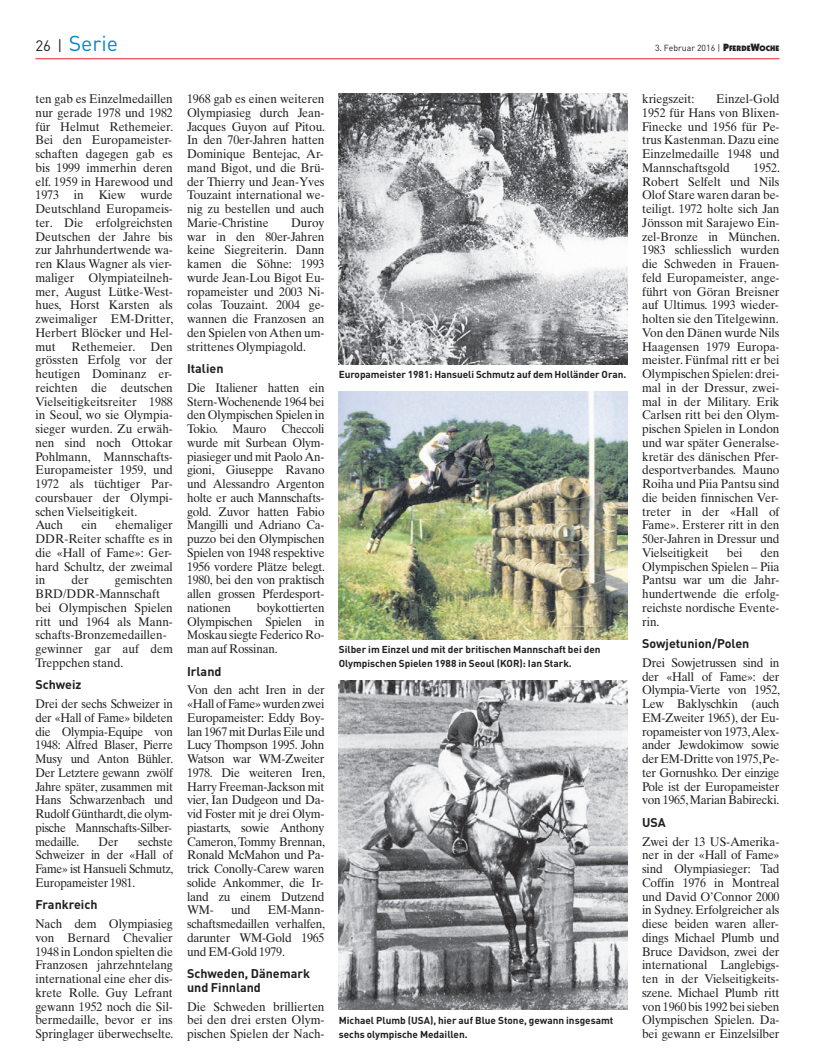
<style>
.page{position:relative;width:815px;height:1063px;background:#fff}
.page>*{position:absolute;margin:0;border:0;box-sizing:border-box;transform-origin:0 0}
.t1{font:21.25px "DIN";color:#0089cf}
.t2{font:12.5px/13.8px "Times Ten";color:#231f20;text-align:justify;scale:.95 1}
.t3{font:12.5px/13.8px "Times Ten";color:#231f20;text-align:justify;scale:.94 1}
.t4{font:12.5px/13.8px "Times Ten";letter-spacing:-.02em;color:#231f20;scale:.95 1}
.t5{font:12.5px/13.8px "Times Ten";color:#231f20;text-align:justify;scale:.93 1}
.t6{font:700 12.5px/13.8px "DIN";color:#231f20}
.t7{font:700 10px/13.8px "DIN";color:#231f20}
.t8{font:8.75px "DIN";color:#231f20}
.s1{font-size:15px;color:#231f20}
.s2{font-family:"Itc Kabel";font-weight:900;font-size:10.62px}
.s3{font-family:"Itc Kabel";font-weight:900;font-size:8px}
</style>
<div class="page">
<hr style="left:35px;top:58px;width:745px;height:1px;background:#ee1d23">
<img style="left:339px;top:93px;width:289px;height:271px">
<img style="left:339px;top:681px;width:289px;height:329px">
<img style="left:339px;top:392px;width:289px;height:248px">
<h1 class="t1" style="left:35px;top:30px;width:84px"><span class="s1">26 |</span> Serie</h1>
<p class="t8" style="left:655px;top:43px;width:126px">3. Februar 2016 | <span class="s2">P</span><span class="s3">FERDE</span><span class="s2">W</span><span class="s3">OCHE</span></p>
<p class="t2" style="left:35px;top:92px;width:147px;text-align:left">ten gab es Einzelmedaillen nur gerade 1978 und 1982 für Helmut Rethemeier.<br>Bei den Europameister&shy;schaften dagegen gab es bis 1999 immerhin deren elf. 1959 in Harewood und<br>1973 in Kiew wurde<br>Deutschland Europameis - ter. Die erfolgreichsten<br>Deutschen der Jahre bis zur Jahrhundertwende wa&shy;ren Klaus Wagner als vier&shy;maliger Olympiateilneh&shy;mer, August Lütke-West - hues, Horst Karsten als zweimaliger EM-Dritter,<br>Herbert Blöcker und Hel&shy;mut Rethemeier. Den grössten Erfolg vor der heutigen Dominanz er&shy;reichten die deutschen<br>Vielseitigkeitsreiter 1988 in Seoul, wo sie Olympia&shy;sieger wurden. Zu erwäh&shy;nen sind noch Ottokar<br>Pohlmann, Mannschafts-<br>Europameister 1959, und<br>1972 als tüchtiger Par&shy;coursbauer der Olympi&shy;schen Vielseitigkeit.<br>Auch</p>
<p class="t2" style="left:35px;top:518px;width:146px;text-indent:80px">ehemaliger DDR-Reiter schaffte es in die «Hall of Fame»: Ger&shy;hard Schultz, der zweimal in</p>
<p class="t2" style="left:81px;top:518px;width:18px">ein</p>
<p class="t2" style="left:35px;top:573px;width:146px;text-align:left;text-indent:79px">gemischten<br>BRD/DDR-Mannschaft bei Olympischen Spielen ritt und 1964 als Mann&shy;schafts-Bronzemedaillen&shy;gewinner gar auf dem<br>Treppchen stand.</p>
<p class="t6" style="left:35px;top:677px;width:48px">Schweiz</p>
<p class="t5" style="left:35px;top:697px;width:150px">Drei der sechs Schweizer in der «Hall of Fame» bildeten die Olympia-Equipe von 1948: Alfred Blaser, Pierre Musy und Anton Bühler.<br>Der Letztere gewann zwölf Jahre später, zusammen mit Hans Schwarzenbach und Rudolf Günthardt, die olym&shy;pische Mannschafts-Silber&shy;medaille.</p>
<p class="t2" style="left:72px;top:573px;width:20px">der</p>
<p class="t5" style="left:35px;top:834px;width:150px;text-indent:103px">sechste Schweizer in der «Hall of Fame» ist Hansueli Schmutz, Europameis ter 1981.</p>
<p class="t6" style="left:35px;top:897px;width:64px">Frankreich</p>
<p class="t2" style="left:35px;top:917px;width:147px">Nach dem Olympiasieg von Bernard Chevalier 1948 in London spielten die Franzosen jahrzehntelang international eine eher dis&shy;krete Rolle. Guy Lefrant gewann 1952 noch die Sil&shy;bermedaille, bevor er ins Springlager überwechselte.</p>
<p class="t5" style="left:99px;top:834px;width:23px">Der</p>
<p class="t2" style="left:187px;top:92px;width:147px">1968 gab es einen weiteren Olympiasieg durch Jean-Jacques Guyon auf Pitou.<br>In den 70er-Jahren hatten Dominique Bentejac, Ar&shy;mand Bigot, und die Brü&shy;der Thierry und Jean-Yves Touzaint international we&shy;nig zu bestellen und auch Marie-Christine</p>
<p class="t2" style="left:187px;top:216px;width:146px;text-indent:104px">Duroy war in den 80er-Jahren keine Siegreiterin. Dann kamen die Söhne: 1993 wurde Jean-Lou Bigot Eu&shy;ropameister und 2003 Ni&shy;colas Touzaint. 2004 ge&shy;wannen die Franzosen an den Spielen von Athen um&shy;strittenes Olympiagold.</p>
<p class="t6" style="left:187px;top:361px;width:38px">Italien</p>
<p class="t3" style="left:187px;top:381px;width:148px">Die Italiener hatten ein Stern-Wochenende 1964 bei den Olympischen Spielen in Tokio. Mauro Checcoli wurde mit Surbean Olym&shy;piasieger und mit Paolo An&shy;gioni, Giuseppe Ravano und Alessandro Argenton holte er auch Mannschafts&shy;gold. Zuvor hatten Fabio Mangilli und Adriano Ca&shy;puzzo bei den Olympischen Spielen von 1948 respektive 1956 vordere Plätze belegt.<br>1980, bei den von praktisch allen grossen Pferdesport&shy;nationen</p>
<p class="t3" style="left:187px;top:601px;width:148px;text-indent:70px">boykottierten Olympischen Spielen in Moskau siegte Federico Ro&shy;man auf Rossinan.</p>
<p class="t6" style="left:187px;top:664px;width:36px">Irland</p>
<p class="t4" style="left:187px;top:683px;width:147px">Von den acht Iren in der «Hall of Fame» wurden zwei<br>Europameister: Eddy Boy&shy;lan 1967 mit Durlas Eile und<br>Lucy Thompson 1995. John<br>Watson war WM-Zweiter<br>1978. Die weiteren Iren,<br>Harry Freeman-Jack son mit vier, Ian Dudgeon und Da&shy;vid Foster mit je drei Olym&shy;piastarts, sowie Anthony<br>Cameron, Tom my Brennan,<br>Ronald McMahon und Pa&shy;trick Conol ly-Carew waren solide Ankommer, die Ir&shy;land zu einem Dutzend<br>WM-</p>
<p class="t2" style="left:231px;top:903px;width:22px">und</p>
<p class="t2" style="left:187px;top:903px;width:147px;text-indent:81px">EM-Mann&shy;schaftsmedaillen verhalfen, darunter WM-Gold 1965 und EM-Gold 1979.</p>
<p class="t6" style="left:187px;top:966px;width:124px">Schweden, Dänemark und Finnland</p>
<p class="t2" style="left:187px;top:999px;width:146px">Die Schweden brillierten bei den drei ersten Olym&shy;pischen Spielen der Nach-</p>
<p class="t7" style="left:339px;top:367px;width:289px">Europameister 1981: Hansueli Schmutz auf dem Holländer Oran.</p>
<p class="t7" style="left:339px;top:642px;width:263px">Silber im Einzel und mit der britischen Mannschaft bei den<br>Olympischen Spielen 1988 in Seoul (KOR): Ian Stark.</p>
<p class="t7" style="left:339px;top:1013px;width:276px">Michael Plumb (USA), hier auf Blue Stone, gewann insgesamt sechs olympische Medaillen.</p>
<p class="t2" style="left:642px;top:92px;width:146px;text-indent:74px">Einzel-Gold 1952 für Hans von Blixen-Finecke und 1956 für Pe&shy;trus Kastenman. Dazu eine Einzelmedaille 1948 und Mannschaftsgold</p>
<p class="t2" style="left:642px;top:92px;width:57px">kriegszeit:</p>
<p class="t2" style="left:642px;top:161px;width:147px;text-indent:111px">1952.<br>Robert Selfelt und Nils Olof Stare waren daran be&shy;teiligt. 1972 holte sich Jan Jönsson mit Sarajewo Ein&shy;zel-Bronze in München.<br>1983 schliesslich wurden die Schweden in Frauen&shy;feld Europameister, ange&shy;führt von Göran Breisner auf Ultimus. 1993 wieder&shy;holten sie den Titelgewinn.<br>Von den Dänen wurde Nils Haagensen 1979 Europa - meister. Fünfmal ritt er bei Olympischen Spielen: drei&shy;mal in der Dressur, zwei&shy;mal in der Military. Erik Carlsen ritt bei den Olym&shy;pischen Spielen in London und war später Generalse&shy;kretär des dänischen Pfer&shy;desportverbandes. Mauno Roiha und Piia Pantsu sind die beiden finnischen Ver&shy;treter in der «Hall of Fame». Ersterer ritt in den 50er-Jahren in Dressur und Vielseitigkeit</p>
<p class="t2" style="left:642px;top:546px;width:146px;text-indent:119px">den Olympischen Spielen – Piia Pantsu war um die Jahr&shy;hundertwende die erfolg&shy;reichste nordische Evente&shy;rin.</p>
<p class="t6" style="left:642px;top:636px;width:109px">Sowjetunion/Polen</p>
<p class="t2" style="left:642px;top:656px;width:147px">Drei Sowjetrussen sind in der «Hall of Fame»: der Olympia-Vierte von 1952, Lew Baklyschkin (auch EM-Zweiter 1965), der Eu&shy;ropameister von 1973, Alex&shy;ander Jewdokimow sowie der EM-Dritte von 1975, Pe&shy;ter Gornushko. Der einzige Pole ist der Europameister von 1965, Marian Babirecki.</p>
<p class="t6" style="left:642px;top:815px;width:25px">USA</p>
<p class="t2" style="left:642px;top:834px;width:146px">Zwei der 13 US-Amerika&shy;ner in der «Hall of Fame» sind Olympiasieger: Tad Coffin 1976 in Montreal und David O’Connor 2000 in Sydney. Erfolgreicher als diese beiden waren aller&shy;dings Michael Plumb und Bruce Davidson, zwei der international Langlebigs - ten in der Vielseitigkeits&shy;szene. Michael Plumb ritt von 1960 bis 1992 bei sieben Olympischen Spielen. Da&shy;bei gewann er Einzelsilber</p>
<p class="t2" style="left:727px;top:546px;width:18px">bei</p>
</div>
